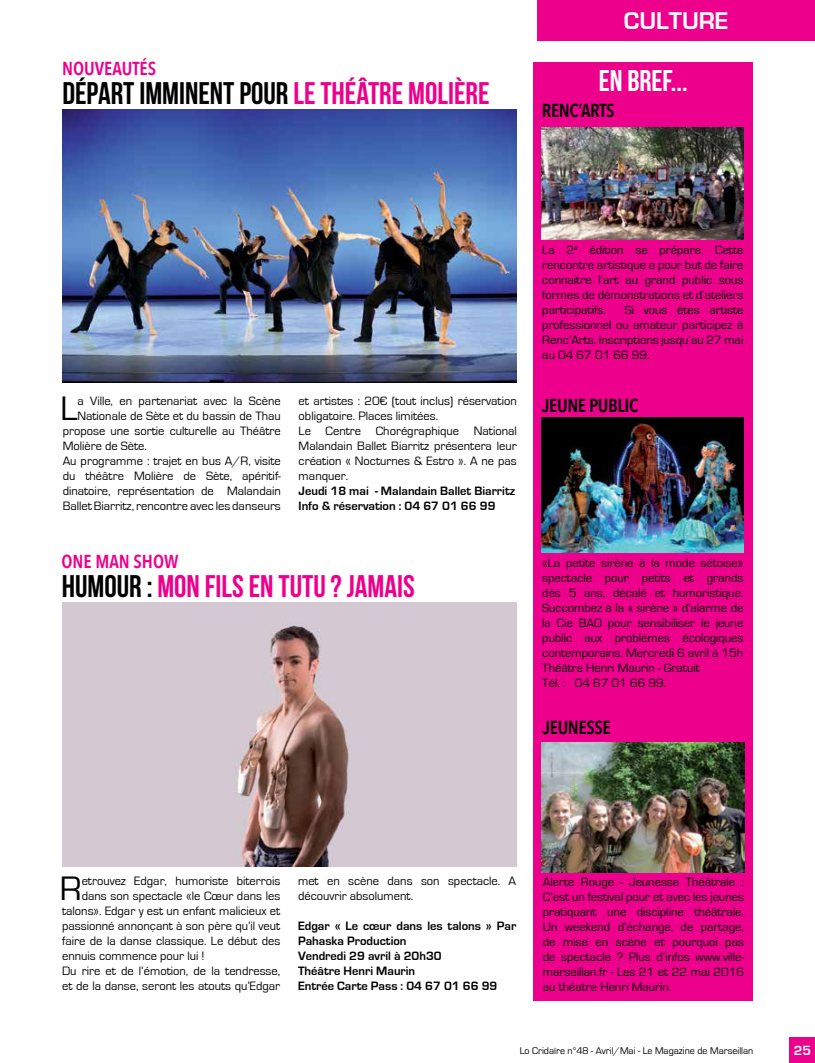
<style>
.page{position:relative;width:815px;height:1063px;background:#fff}
.page>*{position:absolute;margin:0;border:0;box-sizing:border-box;transform-origin:0 0}
.t1{font:35px "Eurostile";color:#000}
.t2{font:31.25px "Bebas Neue";color:#000}
.t3{font:31.25px "Bebas Neue";color:#ec008c}
.t4{font:30px "Bebas Neue";color:#fff}
.t5{font:700 25px "Eurostile";color:#fff}
.t6{font:600 18.75px "Avenir Next Condensed";letter-spacing:-.02em;color:#000}
.t7{font:600 18.75px "Avenir Next Condensed";color:#ec008c}
.t8{font:700 13.75px "Eurostile";color:#fff}
.t9{font:12.5px/15px "Eurostile";color:#000;text-align:justify}
.t10{font:700 12.5px/15px "Eurostile";color:#000}
.t11{font:10px "Eurostile";color:#000}
.s1{color:#ec008c}
.s2{color:#000}
</style>
<div class="page">
<div style="left:790px;top:1038px;width:25px;height:25px;background:#ec008c"></div>
<div style="left:537px;top:0;width:278px;height:41px;background:#ec008c"></div>
<div style="left:534px;top:62px;width:219px;height:939px;background:#ec008c"></div>
<img style="left:63px;top:110px;width:454px;height:273px">
<img style="left:62px;top:603px;width:455px;height:264px">
<img style="left:542px;top:743px;width:202px;height:129px">
<img style="left:542px;top:127px;width:201px;height:113px">
<img style="left:542px;top:418px;width:201px;height:134px">
<h3 class="t7" style="left:62px;top:52px;width:95px">NOUVEAUTÉS</h3>
<h2 class="t2" style="left:62px;top:76px;width:429px">DÉPART IMMINENT POUR <span class="s1">LE THÉÂTRE MOLIÈRE</span></h2>
<h3 class="t5" style="left:624px;top:7px;width:90px">culture</h3>
<h3 class="t4" style="left:599px;top:64px;width:90px">EN BREF...</h3>
<h3 class="t6" style="left:542px;top:95px;width:74px">RENC’ARTS</h3>
<h1 class="t1" style="left:60px;top:390px;width:18px">L</h1>
<p class="t9" style="left:77px;top:394px;width:205px">a Ville, en partenariat avec la Scène</p>
<p class="t9" style="left:77px;top:409px;width:205px">Nationale de Sète et du bassin de Thau</p>
<p class="t9" style="left:63px;top:424px;width:220px">propose une sortie culturelle au Théâtre</p>
<p class="t9" style="left:63px;top:439px;width:86px">Molière de Sète.</p>
<p class="t9" style="left:63px;top:454px;width:220px">Au programme : trajet en bus A/R, visite</p>
<p class="t9" style="left:63px;top:469px;width:220px">du théâtre Molière de Sète, apéritif-</p>
<p class="t9" style="left:63px;top:484px;width:220px">dinatoire, représentation de Malandain</p>
<p class="t9" style="left:63px;top:499px;width:220px">Ballet Biarritz, rencontre avec les danseurs</p>
<h3 class="t7" style="left:62px;top:545px;width:119px">ONE MAN SHOW</h3>
<p class="t9" style="left:299px;top:394px;width:220px;text-align:left">et artistes : 20€ (tout inclus) réservation obligatoire. Places limitées.<br>Le Centre Chorégraphique National Malandain Ballet Biarritz présentera leur création « Nocturnes &amp; Estro ». A ne pas manquer.</p>
<p class="t10" style="left:299px;top:484px;width:218px">Jeudi 18 mai - Malandain Ballet Biarritz<br>Info &amp; réservation : 04 67 01 66 99</p>
<h2 class="t3" style="left:62px;top:568px;width:354px"><span class="s2">HUMOUR :</span> MON FILS EN TUTU ? JAMAIS</h2>
<p class="t9" style="left:542px;top:242px;width:203px">La 2<sup>e</sup> édition se prépare. Cette rencontre artistique a pour but de faire connaitre l’art au grand public sous formes de démonstrations et d’ateliers participatifs.</p>
<p class="t9" style="left:542px;top:302px;width:203px;text-indent:83px">Si vous êtes artiste professionnel ou amateur participez à Renc’Arts. Inscriptions jusqu’au 27 mai au 04 67 01 66 99.</p>
<h3 class="t6" style="left:542px;top:389px;width:98px">JEUNE PUBLIC</h3>
<p class="t9" style="left:542px;top:556px;width:203px;text-align:left">«La petite sirène à la mode sétoise» spectacle pour petits et grands dès 5 ans, décalé et humoristique.<br>Succombez à la « sirène » d’alarme de la Cie BAO pour sensibiliser le jeune public aux problèmes écologiques contemporains. Mercredi 6 avril à 15h<br>Théâtre Henri Maurin - Gratuit<br>Tél. : 04 67 01 66 99.</p>
<h3 class="t6" style="left:542px;top:712px;width:70px">JEUNESSE</h3>
<h1 class="t1" style="left:60px;top:870px;width:23px">R</h1>
<p class="t9" style="left:82px;top:874px;width:200px">etrouvez Edgar, humoriste biterrois</p>
<p class="t9" style="left:82px;top:889px;width:200px">dans son spectacle «le Cœur dans les</p>
<p class="t9" style="left:62px;top:904px;width:220px">talons». Edgar y est un enfant malicieux et</p>
<p class="t9" style="left:62px;top:919px;width:220px">passionné annonçant à son père qu’il veut</p>
<p class="t9" style="left:62px;top:934px;width:220px">faire de la danse classique. Le début des</p>
<p class="t9" style="left:62px;top:949px;width:144px">ennuis commence pour lui !</p>
<p class="t9" style="left:62px;top:964px;width:220px">Du rire et de l’émotion, de la tendresse,</p>
<p class="t9" style="left:62px;top:979px;width:220px">et de la danse, seront les atouts qu’Edgar</p>
<p class="t9" style="left:298px;top:874px;width:220px">met en scène dans son spectacle. A découvrir absolument.</p>
<p class="t10" style="left:298px;top:919px;width:220px">Edgar « Le cœur dans les talons » Par<br>Pahaska Production<br>Vendredi 29 avril à 20h30<br>Théâtre Henri Maurin<br>Entrée Carte Pass : 04 67 01 66 99</p>
<p class="t9" style="left:543px;top:875px;width:203px">Alerte Rouge - Jeunesse Théâtrale :<br>C’est un festival pour et avec les jeunes pratiquant une discipline théâtrale.<br>Un weekend d’échange, de partage, de mise en scène et pourquoi pas de spectacle ? Plus d’infos www.ville&shy;marseillan.fr - Les 21 et 22 mai 2016 au théatre Henri Maurin.</p>
<p class="t11" style="left:520px;top:1045px;width:235px">Lo Cridaïre n°48 - Avril/Mai - Le Magazine de Marseillan</p>
<p class="t8" style="left:794px;top:1043px;width:19px">25</p>
</div>
